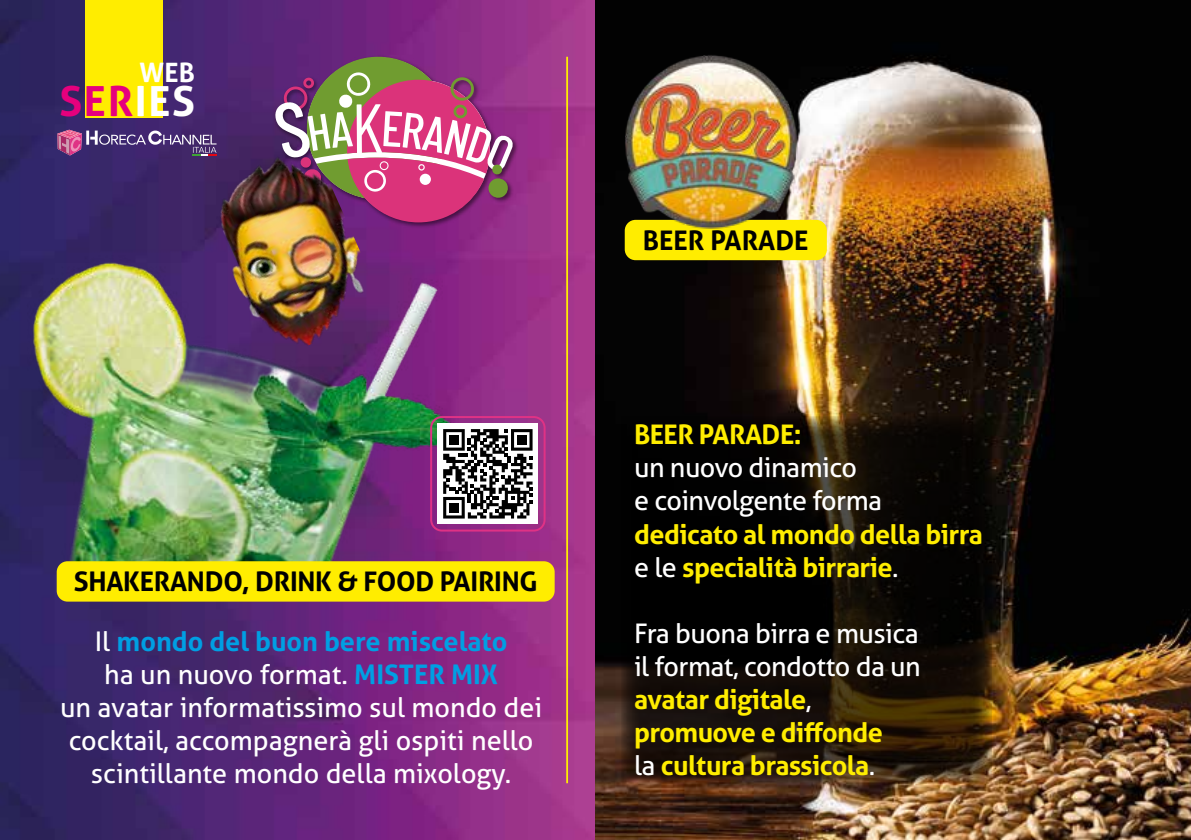
<style>
.page{position:relative;width:1191px;height:840px;background:#fff}
.page>*{position:absolute;margin:0;border:0;box-sizing:border-box;transform-origin:0 0}
.t1{font:700 41.6px "Aller";letter-spacing:.04em;color:#e6007d}
.t2{font:700 27px/33px "Aller";letter-spacing:-.02em;color:#ffed00}
.t3{font:27px/33px "Aller";color:#fff;text-align:center}
.t4{font:700 27px "Aller";letter-spacing:-.01em;color:#000}
.t5{font:27px/33px "Aller";letter-spacing:-.02em;color:#fff}
.t6{font:700 26.8px "Aller";color:#fff}
.s1{color:#fff}
.s2{font-weight:700;color:#009fe3}
.s3{font-weight:400;color:#fff}
</style>
<div class="page">
<img style="left:0;top:0;width:1191px;height:839px">
<svg style="left:621px;top:416px;width:371px;height:366px;background:#120c05"></svg>
<div style="left:86px;top:0;width:77px;height:117px;background:#ffed00"></div>
<svg style="left:57px;top:130px;width:159px;height:25px;background:#6c4b85"></svg>
<div style="left:625px;top:220px;width:202px;height:40px;background:#ffed00;border-radius:11px"></div>
<hr style="left:566px;top:57px;width:2px;height:725px;background:#ffed00">
<img style="left:621px;top:51px;width:182px;height:181px">
<img style="left:15px;top:232px;width:450px;height:339px">
<div style="left:273px;top:55px;width:246px;height:173px;background:#000;opacity:.5"></div>
<svg style="left:275px;top:57px;width:238px;height:165px;background:#af5f83"></svg>
<img style="left:196px;top:141px;width:190px;height:220px">
<div style="left:57px;top:561px;width:497px;height:40px;background:#ffed00;border-radius:11px"></div>
<div style="left:430px;top:416px;width:115px;height:115px;border:2px solid #df3285;border-radius:11px"></div>
<div style="left:438px;top:423px;width:100px;height:100px;background:#fff"></div>
<svg style="left:443px;top:429px;width:89px;height:89px"></svg>
<p class="t6" style="left:139px;top:56px;width:57px">WEB</p>
<h1 class="t1" style="left:59px;top:76px;width:137px">SER<span class="s1">IES</span></h1>
<p class="t4" style="left:74px;top:564px;width:465px">SHAKERANDO, DRINK &amp; FOOD PAIRING</p>
<p class="t3" style="left:60px;top:624px;width:483px">Il <span class="s2">mondo del buon bere miscelato<br></span>ha un nuovo format. <span class="s2">MISTER MIX<br></span>un avatar informatissimo sul mondo dei cocktail, accompagnerà gli ospiti nello scintillante mondo della mixology.</p>
<p class="t4" style="left:643px;top:223px;width:167px">BEER PARADE</p>
<p class="t2" style="left:634px;top:418px;width:169px">BEER PARADE:</p>
<p class="t5" style="left:634px;top:451px;width:250px">un nuovo dinamico<br>e coinvolgente forma</p>
<p class="t2" style="left:634px;top:517px;width:350px">dedicato al mondo della birra <span class="s3">e le</span> specialità birrarie<span class="s3">.</span></p>
<p class="t2" style="left:634px;top:616px;width:288px"><span class="s3">Fra buona birra e musica il format, condotto da un </span>avatar digitale<span class="s3">, </span>promuove e diffonde<br><span class="s3">la</span> cultura brassicola<span class="s3">.</span></p>
</div>
